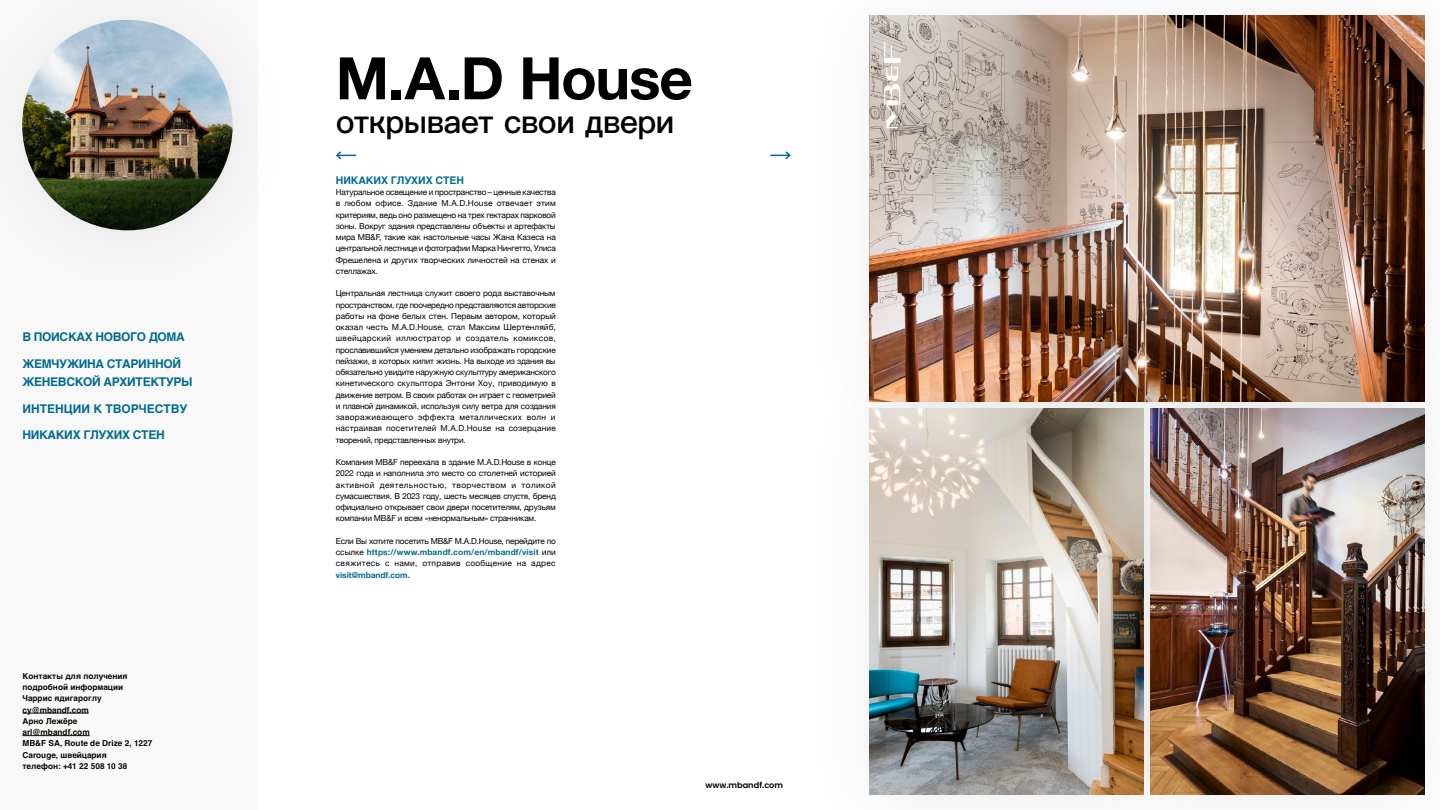
<style>
.page{position:relative;width:1440px;height:810px;background:#fff}
.page>*{position:absolute;margin:0;border:0;box-sizing:border-box;transform-origin:0 0}
.t1{font:700 58.57px "Helvetica Neue";letter-spacing:-.025em;color:#000}
.t2{font:500 31.8px "Ping Fang TC";letter-spacing:-.02em;color:#000}
.t3{font:700 12px/26.2px "Helvetica";letter-spacing:-.025em;color:#006b8f}
.t4{font:700 10.5px "Helvetica";letter-spacing:-.005em;color:#006b8f}
.t5{font:8.25px/11.2px "Helvetica Neue";letter-spacing:-.02em;color:#000;text-align:justify}
.t6{font:700 8.25px/11.2px "Helvetica";color:#0b0904}
.t7{font:700 8.25px "Helvetica Neue";color:#006b8f}
.t8{font:600 8.25px "Poppins";color:#000}
.s1{font-weight:700;color:#006b8f}
</style>
<div class="page">
<div style="left:0;top:0;width:257px;height:810px;background:#f8f8f8"></div>
<div style="left:0;top:0;width:301px;height:301px;background:#f7f7f7"></div>
<img style="left:22px;top:20px;width:211px;height:210px;border-radius:105px">
<hr style="left:22px;top:713px;width:67px;height:1px;background:#0b0904">
<hr style="left:22px;top:735px;width:68px;height:1px;background:#0b0904">
<svg style="left:336px;top:151px;width:20px;height:9px"></svg>
<svg style="left:770px;top:151px;width:21px;height:9px"></svg>
<img style="left:869px;top:15px;width:556px;height:781px">
<h3 class="t3" style="left:22px;top:325px;width:164px">В ПОИСКАХ НОВОГО ДОМА<br>ЖЕМЧУЖИНА СТАРИННОЙ</h3>
<h3 class="t3" style="left:22px;top:370px;width:172px">ЖЕНЕВСКОЙ АРХИТЕКТУРЫ<br>ИНТЕНЦИИ К ТВОРЧЕСТВУ<br>НИКАКИХ ГЛУХИХ СТЕН</h3>
<p class="t6" style="left:22px;top:671px;width:131px">Контакты для получения подробной информации<br>Чаррис ядигароглу cy@mbandf.com<br>Арно Лежёре<br>arl@mbandf.com<br>MB&amp;F SA, Route de Drize 2, 1227<br>Carouge, швейцария<br>телефон: +41 22 508 10 38</p>
<h1 class="t1" style="left:336px;top:32px;width:359px">M.A.D House</h1>
<h2 class="t2" style="left:336px;top:102px;width:340px">открывает свои двери</h2>
<p class="t4" style="left:336px;top:174px;width:130px">НИКАКИХ ГЛУХИХ СТЕН</p>
<p class="t5" style="left:336px;top:187px;width:222px">Натуральное освещение и пространство – ценные качества в любом офисе. Здание M.A.D.House отвечает этим критериям, ведь оно размещено на трех гектарах парковой зоны. Вокруг здания представлены объекты и артефакты мира MB&amp;F, такие как настольные часы Жана Казеса на центральной лестнице и фотографии Марка Нингетто, Улиса Фрешелена и других творческих личностей на стенах и стеллажах.</p>
<p class="t5" style="left:336px;top:288px;width:222px">Центральная лестница служит своего рода выставочным пространством, где поочередно представляются авторские работы на фоне белых стен. Первым автором, который оказал честь M.A.D.House, стал Максим Шертенляйб, швейцарский иллюстратор и создатель комиксов, прославившийся умением детально изображать городские пейзажи, в которых кипит жизнь. На выходе из здания вы обязательно увидите наружную скульптуру американского кинетического скульптора Энтони Хоу, приводимую в движение ветром. В своих работах он играет с геометрией и плавной динамикой, используя силу ветра для создания завораживающего эффекта металлических волн и настраивая посетителей M.A.D.House на созерцание творений, представленных внутри.</p>
<p class="t5" style="left:336px;top:457px;width:222px">Компания MB&amp;F переехала в здание M.A.D.House в конце 2022 года и наполнила это место со столетней историей активной деятельностью, творчеством и толикой сумасшествия. В 2023 году, шесть месяцев спустя, бренд официально открывает свои двери посетителям, друзьям компании MB&amp;F и всем «ненормальным» странникам.</p>
<p class="t5" style="left:336px;top:536px;width:222px">Если Вы хотите посетить MB&amp;F M.A.D.House, перейдите по ссылке <span class="s1">https://www.mbandf.com/en/mbandf/visit</span> или свяжитесь с нами, отправив сообщение на адрес</p>
<p class="t7" style="left:336px;top:568px;width:76px">visit@mbandf.com.</p>
<p class="t8" style="left:705px;top:780px;width:79px">www.mbandf.com</p>
</div>
